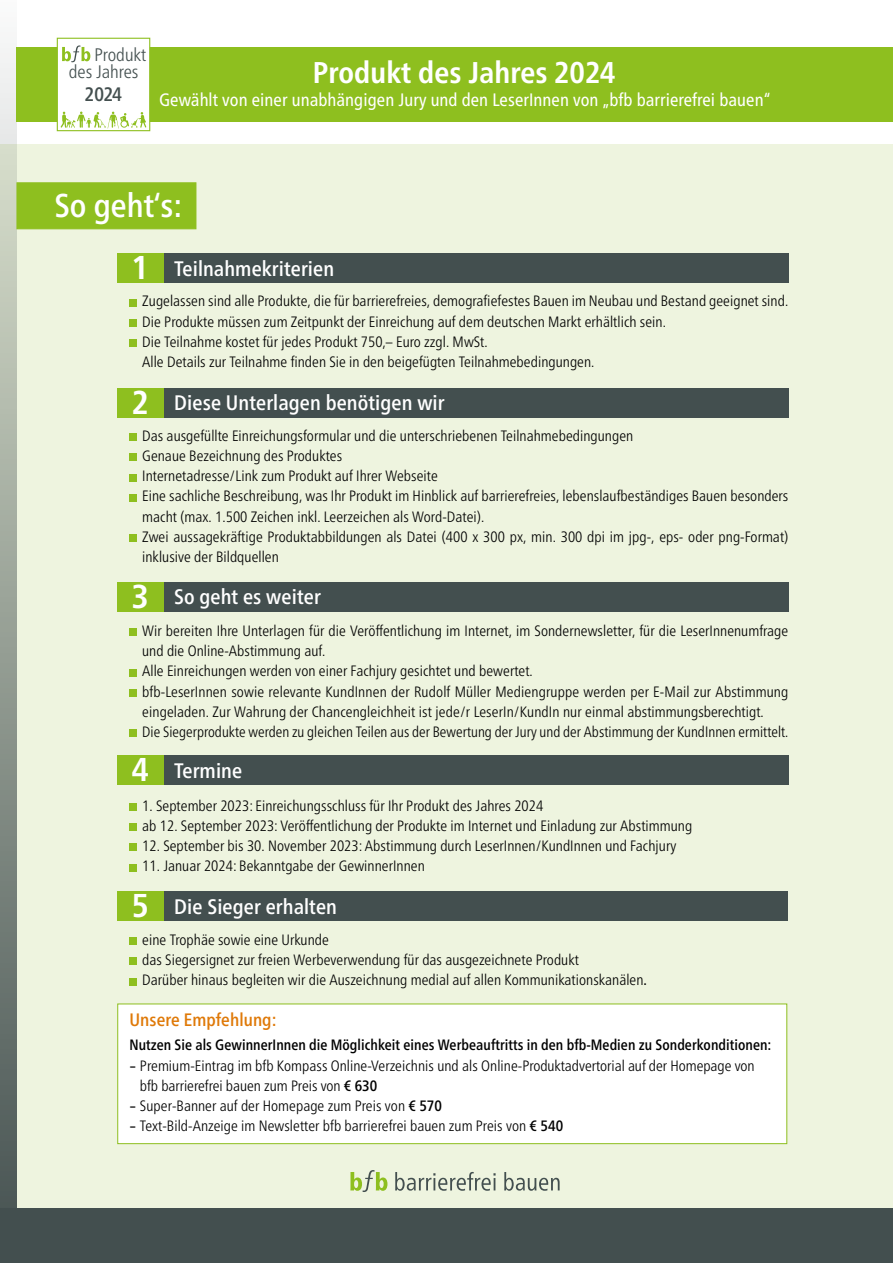
<style>
.page{position:relative;width:893px;height:1263px;background:#fff}
.page>*{position:absolute;margin:0;border:0;box-sizing:border-box;transform-origin:0 0}
.t1{font:500 condensed 33px "Frutiger Neue LT Pro";color:#fff}
.t2{font:700 condensed 30px "Frutiger Neue LT Pro";letter-spacing:.005em;color:#fff}
.t3{font:500 condensed 21px "Frutiger Neue LT Pro";letter-spacing:.005em;color:#fff}
.t4{font:500 condensed 19.5px "Frutiger Neue LT Pro";color:#434f4f}
.t5{font:300 condensed 18.15px/17.1px "Frutiger Neue LT Pro";color:#434f4f}
.t6{font:condensed 18px "Frutiger Neue LT Pro";letter-spacing:.005em;color:#fff}
.t7{font:500 condensed 18px "Frutiger Neue LT Pro";letter-spacing:.005em;color:#df7908}
.t8{font:300 condensed 15px/20.2px "Frutiger Neue LT Pro";letter-spacing:.005em;color:#000}
.t9{font:500 condensed 15px "Frutiger Neue LT Pro";letter-spacing:.005em;color:#000}
.s1{font-weight:700;font-size:33px}
.s2{font-weight:400}
.s3{font-weight:500}
</style>
<div class="page">
<div style="left:0;top:144px;width:893px;height:1119px;background:#eef4df"></div>
<svg style="left:0;top:43px;width:17px;height:1166px;background:#98a198"></svg>
<div style="left:0;top:1209px;width:893px;height:54px;background:#434f4f"></div>
<div style="left:17px;top:182px;width:179px;height:47px;background:#8ebf1f;border:1px solid #8ebf1f"></div>
<div style="left:163px;top:253px;width:625px;height:30px;background:#434f4f"></div>
<div style="left:117px;top:253px;width:46px;height:30px;background:#8ebf1f"></div>
<div style="left:163px;top:388px;width:625px;height:29px;background:#434f4f"></div>
<div style="left:117px;top:388px;width:46px;height:29px;background:#8ebf1f"></div>
<div style="left:163px;top:582px;width:625px;height:30px;background:#434f4f"></div>
<div style="left:117px;top:582px;width:46px;height:30px;background:#8ebf1f"></div>
<div style="left:163px;top:755px;width:625px;height:30px;background:#434f4f"></div>
<div style="left:117px;top:755px;width:46px;height:30px;background:#8ebf1f"></div>
<div style="left:163px;top:891px;width:624px;height:30px;background:#434f4f"></div>
<div style="left:117px;top:891px;width:46px;height:30px;background:#8ebf1f"></div>
<svg style="left:350px;top:1170px;width:37px;height:22px"></svg>
<svg style="left:395px;top:1172px;width:101px;height:19px"></svg>
<svg style="left:504px;top:1172px;width:56px;height:19px"></svg>
<div style="left:16px;top:47px;width:877px;height:75px;background:#8ebf1f"></div>
<div style="left:117px;top:1003px;width:670px;height:141px;background:#fff;border:1px solid #8ebf1f"></div>
<div style="left:129px;top:299px;width:8px;height:7px;background:#8ebf1f"></div>
<div style="left:129px;top:320px;width:8px;height:7px;background:#8ebf1f"></div>
<div style="left:129px;top:340px;width:8px;height:7px;background:#8ebf1f"></div>
<div style="left:129px;top:434px;width:8px;height:7px;background:#8ebf1f"></div>
<div style="left:129px;top:454px;width:8px;height:7px;background:#8ebf1f"></div>
<div style="left:129px;top:474px;width:8px;height:7px;background:#8ebf1f"></div>
<div style="left:129px;top:494px;width:8px;height:7px;background:#8ebf1f"></div>
<div style="left:129px;top:535px;width:8px;height:7px;background:#8ebf1f"></div>
<div style="left:129px;top:629px;width:8px;height:7px;background:#8ebf1f"></div>
<div style="left:129px;top:669px;width:8px;height:7px;background:#8ebf1f"></div>
<div style="left:129px;top:689px;width:8px;height:7px;background:#8ebf1f"></div>
<div style="left:129px;top:730px;width:8px;height:7px;background:#8ebf1f"></div>
<div style="left:129px;top:803px;width:8px;height:7px;background:#8ebf1f"></div>
<div style="left:129px;top:824px;width:8px;height:7px;background:#8ebf1f"></div>
<div style="left:129px;top:844px;width:8px;height:7px;background:#8ebf1f"></div>
<div style="left:129px;top:864px;width:8px;height:7px;background:#8ebf1f"></div>
<div style="left:129px;top:938px;width:8px;height:7px;background:#8ebf1f"></div>
<div style="left:129px;top:958px;width:8px;height:7px;background:#8ebf1f"></div>
<div style="left:129px;top:978px;width:8px;height:7px;background:#8ebf1f"></div>
<div style="left:57px;top:38px;width:93px;height:93px;background:#fff;border:1px solid #8ebf1f"></div>
<svg style="left:61px;top:112px;width:85px;height:16px"></svg>
<svg style="left:62px;top:45px;width:28px;height:17px"></svg>
<p class="t5" style="left:69px;top:46px;width:79px;text-indent:26px">Produkt des Jahres</p>
<h3 class="t4" style="left:85px;top:83px;width:39px">2024</h3>
<h2 class="t2" style="left:313px;top:55px;width:304px">Produkt des Jahres 2024</h2>
<p class="t6" style="left:159px;top:89px;width:613px">Gewählt von einer unabhängigen Jury und den LeserInnen von „bfb barrierefrei bauen“</p>
<h1 class="t1" style="left:54px;top:186px;width:129px">So geht‘s:</h1>
<h3 class="t3" style="left:132px;top:256px;width:204px"><span class="s1">1</span> Teilnahmekriterien</h3>
<p class="t8" style="left:142px;top:291px;width:648px">Zugelassen sind alle Produkte, die für barrierefreies, demografiefestes Bauen im Neubau und Bestand geeignet sind.<br>Die Produkte müssen zum Zeitpunkt der Einreichung auf dem deutschen Markt erhältlich sein.<br>Die Teilnahme kostet für jedes Produkt 750,– Euro zzgl. MwSt.<br>Alle Details zur Teilnahme finden Sie in den beigefügten Teilnahmebedingungen.</p>
<h3 class="t3" style="left:132px;top:390px;width:314px"><span class="s1">2</span> Diese Unterlagen benötigen wir</h3>
<p class="t8" style="left:142px;top:425px;width:648px">Das ausgefüllte Einreichungsformular und die unterschriebenen Teilnahmebedingungen<br>Genaue Bezeichnung des Produktes<br>Internetadresse/Link zum Produkt auf Ihrer Webseite<br>Eine sachliche Beschreibung, was Ihr Produkt im Hinblick auf barrierefreies, lebenslaufbeständiges Bauen besonders macht (max. 1.500 Zeichen inkl. Leerzeichen als Word-Datei).<br>Zwei aussagekräftige Produktabbildungen als Datei (400 x 300 px, min. 300 dpi im jpg-, eps- oder png-Format) inklusive der Bildquellen</p>
<h3 class="t3" style="left:132px;top:585px;width:190px"><span class="s1">3</span> So geht es weiter</h3>
<p class="t8" style="left:142px;top:620px;width:648px">Wir bereiten Ihre Unterlagen für die Veröffentlichung im Internet, im Sondernewsletter, für die LeserInnenumfrage und die Online-Abstimmung auf.<br>Alle Einreichungen werden von einer Fachjury gesichtet und bewertet.<br>bfb-LeserInnen sowie relevante KundInnen der Rudolf Müller Mediengruppe werden per E-Mail zur Abstimmung eingeladen. Zur Wahrung der Chancengleichheit ist jede/r LeserIn/KundIn nur einmal abstimmungsberechtigt.<br>Die Siegerprodukte werden zu gleichen Teilen aus der Bewertung der Jury und der Abstimmung der KundInnen ermittelt.</p>
<h3 class="t3" style="left:132px;top:758px;width:112px"><span class="s1">4</span> Termine</h3>
<p class="t8" style="left:142px;top:795px;width:551px">1. September 2023: Einreichungsschluss für Ihr Produkt des Jahres 2024<br>ab 12. September 2023: Veröffentlichung der Produkte im Internet und Einladung zur Abstimmung</p>
<p class="t8" style="left:142px;top:836px;width:536px">12. September bis 30. November 2023: Abstimmung durch LeserInnen/KundInnen und Fachjury</p>
<p class="t8" style="left:142px;top:856px;width:284px">11. Januar 2024: Bekanntgabe der GewinnerInnen</p>
<h3 class="t3" style="left:132px;top:894px;width:207px"><span class="s1">5</span> Die Sieger erhalten</h3>
<p class="t8" style="left:142px;top:929px;width:506px">eine Trophäe sowie eine Urkunde<br>das Siegersignet zur freien Werbeverwendung für das ausgezeichnete Produkt<br>Darüber hinaus begleiten wir die Auszeichnung medial auf allen Kommunikationskanälen<span class="s2">.</span></p>
<p class="t7" style="left:129px;top:1009px;width:149px">Unsere Empfehlung:</p>
<p class="t9" style="left:129px;top:1036px;width:644px">Nutzen Sie als GewinnerInnen die Möglichkeit eines Werbeauftritts in den bfb-Medien zu Sonderkonditionen:</p>
<p class="t8" style="left:140px;top:1055px;width:616px;text-indent:-11px"><span class="s2">-</span> Premium-Eintrag im bfb Kompass Online-Verzeichnis und als Online-Produktadvertorial auf der Homepage von bfb barrierefrei bauen zum Preis von <span class="s3">€ 630</span></p>
<p class="t8" style="left:129px;top:1096px;width:314px"><span class="s2">-</span> Super-Banner auf der Homepage zum Preis von <span class="s3">€ 570</span></p>
<p class="t8" style="left:129px;top:1116px;width:435px"><span class="s2">-</span> Text-Bild-Anzeige im Newsletter bfb barrierefrei bauen zum Preis von <span class="s3">€ 540</span></p>
</div>
